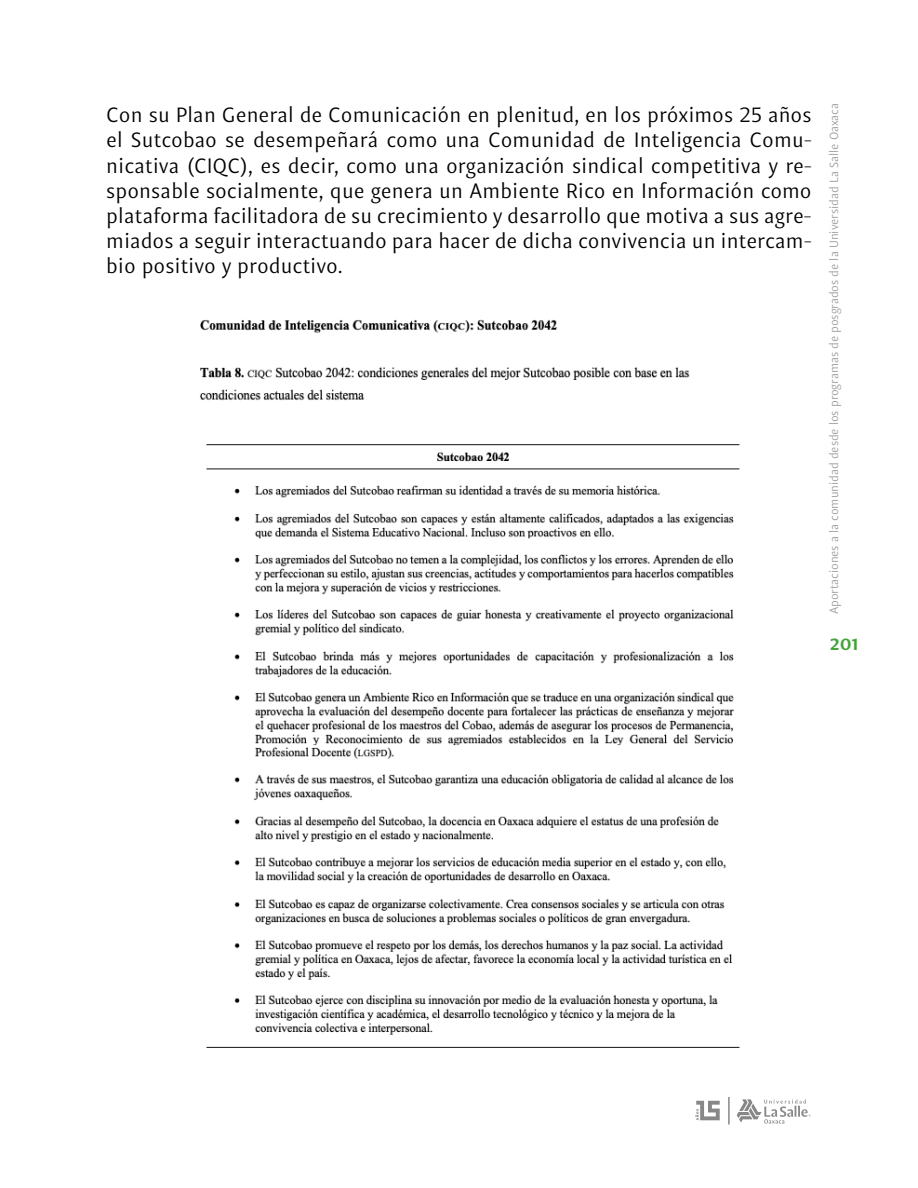
<style>
.page{position:relative;width:918px;height:1188px;background:#fff}
.page>*{position:absolute;margin:0;border:0;box-sizing:border-box;transform-origin:0 0}
.t1{font:21px/25.2px "Indivisa Text Sans";letter-spacing:.005em;color:#000;text-align:justify}
.t2{font:700 21px "Indivisa Text Sans";color:#3fa535}
.t3{font:12px "Indivisa Text Sans";letter-spacing:-.005em;color:#9d9d9c}
</style>
<div class="page">
<svg style="left:737px;top:1099px;width:74px;height:25px"></svg>
<svg style="left:695px;top:1101px;width:25px;height:19px"></svg>
<hr style="left:728px;top:1097px;width:2px;height:28px;background:#878787">
<img style="left:200px;top:319px;width:540px;height:729px">
<p class="t1" style="left:106px;top:101px;width:707px">Con su Plan General de Comunicación en plenitud, en los próximos 25 años el Sutcobao se desempeñará como una Comunidad de Inteligencia Comu&shy;nicativa (CIQC), es decir, como una organización sindical competitiva y re&shy;sponsable socialmente, que genera un Ambiente Rico en Información como plataforma facilitadora de su crecimiento y desarrollo que motiva a sus agre&shy;miados a seguir interactuando para hacer de dicha convivencia un intercam&shy;bio positivo y productivo.</p>
<p class="t3" style="left:824px;top:614px;width:513px;rotate:-90deg">Aportaciones a la comunidad desde los programas de posgrados de la Universidad La Salle Oaxaca</p>
<p class="t2" style="left:829px;top:625px;width:31px">201</p>
</div>
